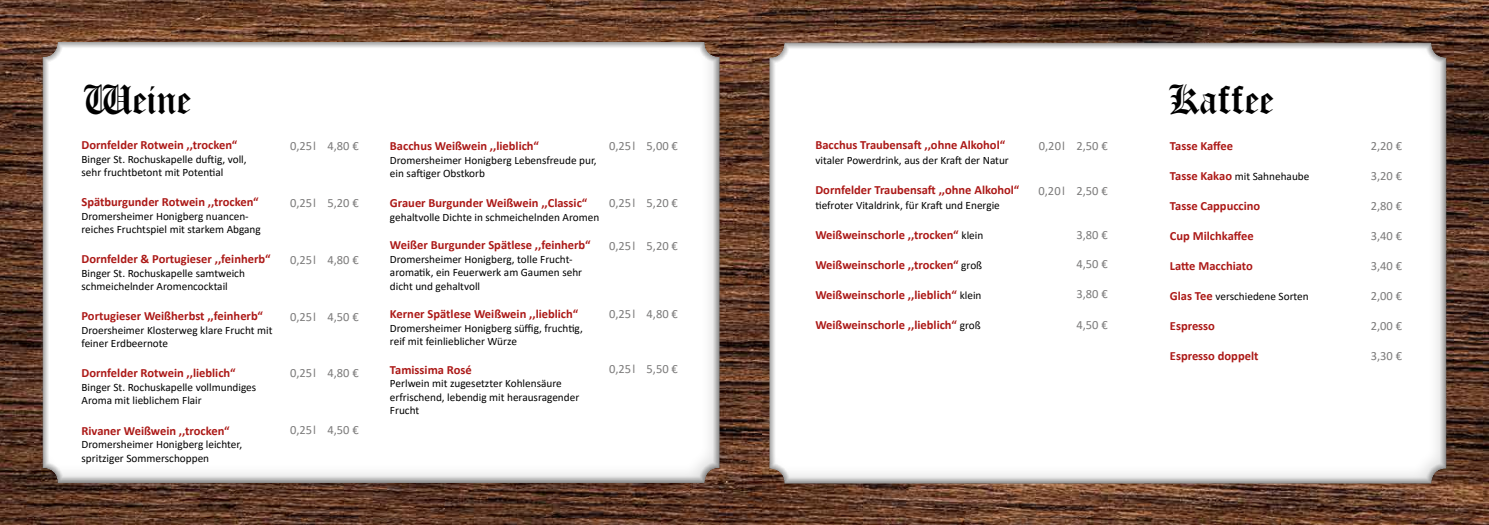
<style>
.page{position:relative;width:1489px;height:525px;background:#fff}
.page>*{position:absolute;margin:0;border:0;box-sizing:border-box;transform-origin:0 0}
.t1{font:45px "Old London";color:#000}
.t2{font:700 12.5px "Calibri";color:#ac1917}
.t3{font:12.5px "Calibri";color:#7c7b7b}
.t4{font:11.25px/13.5px "Calibri";color:#000}
.s1{font-weight:400;font-size:11.25px;color:#000}
.s2{font-weight:700;font-size:12.5px;color:#ac1917}
</style>
<div class="page">
<img style="left:0;top:0;width:1488px;height:524px">
<div style="left:760px;top:37px;width:688px;height:446px;background:#000;opacity:.14"></div>
<div style="left:33px;top:37px;width:688px;height:446px;background:#000;opacity:.14"></div>
<h1 class="t1" style="left:84px;top:73px;width:109px">Weine</h1>
<p class="t2" style="left:81px;top:136px;width:157px">Dornfelder Rotwein ,,trocken“</p>
<p class="t4" style="left:81px;top:152px;width:167px">Binger St. Rochuskapelle duftig, voll, sehr fruchtbetont mit Potential</p>
<p class="t2" style="left:81px;top:193px;width:179px">Spätburgunder Rotwein ,,trocken“</p>
<p class="t4" style="left:81px;top:209px;width:181px">Dromersheimer Honigberg nuancen&shy;reiches Fruchtspiel mit starkem Abgang</p>
<p class="t2" style="left:81px;top:250px;width:190px">Dornfelder &amp; Portugieser ,,feinherb“</p>
<p class="t4" style="left:81px;top:266px;width:165px">Binger St. Rochuskapelle samtweich schmeichelnder Aromencocktail</p>
<p class="t2" style="left:81px;top:307px;width:183px">Portugieser Weißherbst ,,feinherb“</p>
<p class="t4" style="left:81px;top:323px;width:192px">Droersheimer Klosterweg klare Frucht mit feiner Erdbeernote</p>
<p class="t2" style="left:81px;top:364px;width:155px">Dornfelder Rotwein ,,lieblich“</p>
<p class="t4" style="left:81px;top:380px;width:176px">Binger St. Rochuskapelle vollmundiges<br>Aroma mit lieblichem Flair</p>
<p class="t2" style="left:81px;top:421px;width:150px">Rivaner Weißwein ,,trocken“</p>
<p class="t4" style="left:81px;top:437px;width:162px">Dromersheimer Honigberg leichter, spritziger Sommerschoppen</p>
<p class="t2" style="left:815px;top:136px;width:191px">Bacchus Traubensaft ,,ohne Alkohol“</p>
<p class="t4" style="left:815px;top:153px;width:195px">vitaler Powerdrink, aus der Kraft der Natur</p>
<p class="t2" style="left:815px;top:181px;width:205px">Dornfelder Traubensaft ,,ohne Alkohol“</p>
<p class="t4" style="left:815px;top:198px;width:186px">tiefroter Vitaldrink, für Kraft und Energie</p>
<p class="t2" style="left:815px;top:226px;width:169px">Weißweinschorle ,,trocken“ <span class="s1">klein</span></p>
<p class="t2" style="left:815px;top:256px;width:168px">Weißweinschorle ,,trocken“ <span class="s1">groß</span></p>
<p class="t2" style="left:815px;top:286px;width:168px">Weißweinschorle ,,lieblich“ <span class="s1">klein</span></p>
<p class="t2" style="left:815px;top:316px;width:167px">Weißweinschorle ,,lieblich“ <span class="s1">groß</span></p>
<p class="t3" style="left:290px;top:137px;width:70px">0,25 l 4,80 €</p>
<p class="t3" style="left:609px;top:137px;width:70px">0,25 l 5,00 €</p>
<p class="t3" style="left:1038px;top:137px;width:70px">0,20 l 2,50 €</p>
<p class="t3" style="left:1038px;top:182px;width:71px">0,20 l 2,50 €</p>
<p class="t3" style="left:1076px;top:226px;width:33px">3,80 €</p>
<p class="t3" style="left:1076px;top:255px;width:33px">4,50 €</p>
<p class="t3" style="left:1076px;top:285px;width:33px">3,80 €</p>
<p class="t3" style="left:1076px;top:315px;width:33px">4,50 €</p>
<p class="t2" style="left:390px;top:137px;width:150px">Bacchus Weißwein ,,lieblich“</p>
<p class="t4" style="left:390px;top:153px;width:208px">Dromersheimer Honigberg Lebensfreude pur, ein saftiger Obstkorb</p>
<p class="t2" style="left:390px;top:194px;width:199px">Grauer Burgunder Weißwein ,,Classic“</p>
<p class="t4" style="left:390px;top:210px;width:211px">gehaltvolle Dichte in schmeichelnden Aromen</p>
<p class="t2" style="left:390px;top:236px;width:202px">Weißer Burgunder Spätlese ,,feinherb“</p>
<p class="t4" style="left:390px;top:252px;width:194px">Dromersheimer Honigberg, tolle Frucht&shy;aromatik, ein Feuerwerk am Gaumen sehr dicht und gehaltvoll</p>
<p class="t2" style="left:390px;top:305px;width:190px">Kerner Spätlese Weißwein ,,lieblich“</p>
<p class="t4" style="left:390px;top:321px;width:194px">Dromersheimer Honigberg süffig, fruchtig, reif mit feinlieblicher Würze</p>
<p class="t2" style="left:390px;top:360px;width:83px">Tamissima Rosé</p>
<p class="t4" style="left:390px;top:376px;width:191px">Perlwein mit zugesetzter Kohlensäure erfrischend, lebendig mit herausragender<br>Frucht</p>
<p class="t3" style="left:290px;top:194px;width:70px">0,25 l 5,20 €</p>
<p class="t3" style="left:609px;top:194px;width:70px">0,25 l 5,20 €</p>
<p class="t3" style="left:609px;top:237px;width:70px">0,25 l 5,20 €</p>
<p class="t3" style="left:290px;top:251px;width:70px">0,25 l 4,80 €</p>
<p class="t3" style="left:609px;top:305px;width:70px">0,25 l 4,80 €</p>
<p class="t3" style="left:290px;top:307px;width:70px">0,25 l 4,50 €</p>
<p class="t3" style="left:609px;top:360px;width:70px">0,25 l 5,50 €</p>
<p class="t3" style="left:290px;top:363px;width:70px">0,25 l 4,80 €</p>
<p class="t3" style="left:290px;top:421px;width:70px">0,25 l 4,50 €</p>
<h1 class="t1" style="left:1168px;top:73px;width:107px">Kaffee</h1>
<p class="t2" style="left:1169px;top:137px;width:65px">Tasse Kaffee</p>
<p class="t4" style="left:1169px;top:169px;width:141px"><span class="s2">Tasse Kakao</span> mit Sahnehaube</p>
<p class="t2" style="left:1169px;top:197px;width:92px">Tasse Cappuccino</p>
<p class="t2" style="left:1169px;top:227px;width:85px">Cup Milchkaffee</p>
<p class="t2" style="left:1169px;top:257px;width:84px">Latte Macchiato</p>
<p class="t4" style="left:1169px;top:289px;width:140px"><span class="s2">Glas Tee</span> verschiedene Sorten</p>
<p class="t2" style="left:1169px;top:317px;width:47px">Espresso</p>
<p class="t2" style="left:1169px;top:347px;width:90px">Espresso doppelt</p>
<p class="t3" style="left:1370px;top:137px;width:33px">2,20 €</p>
<p class="t3" style="left:1370px;top:167px;width:33px">3,20 €</p>
<p class="t3" style="left:1370px;top:197px;width:33px">2,80 €</p>
<p class="t3" style="left:1370px;top:227px;width:33px">3,40 €</p>
<p class="t3" style="left:1370px;top:257px;width:33px">3,40 €</p>
<p class="t3" style="left:1370px;top:287px;width:33px">2,00 €</p>
<p class="t3" style="left:1370px;top:317px;width:33px">2,00 €</p>
<p class="t3" style="left:1370px;top:347px;width:33px">3,30 €</p>
</div>
